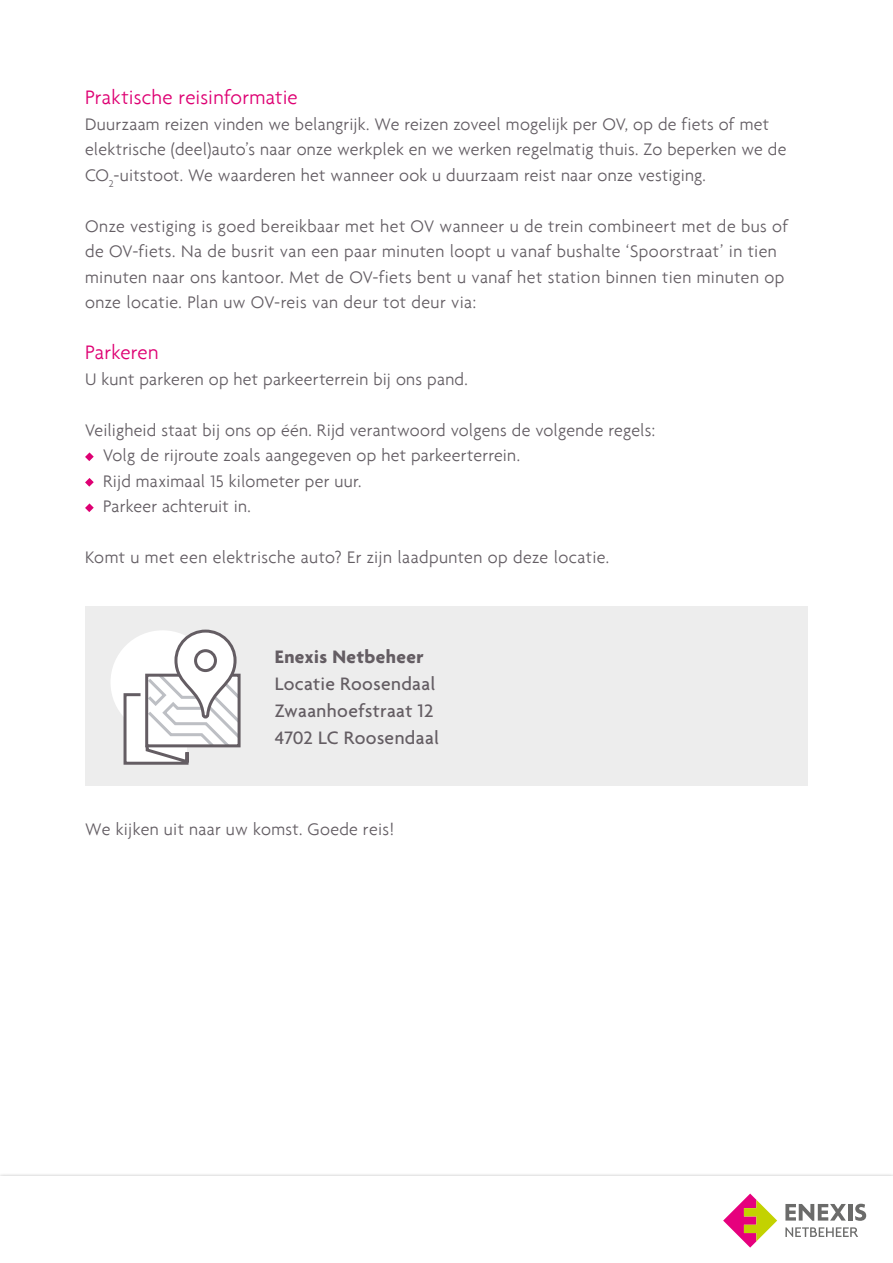
<style>
.page{position:relative;width:893px;height:1263px;background:#fff}
.page>*{position:absolute;margin:0;border:0;box-sizing:border-box;transform-origin:0 0}
.t1{font:300 21px "Agenda";letter-spacing:.01em;color:#de0073}
.t2{font:500 19.5px/27px "Agenda";letter-spacing:.015em;color:#645d63}
.t3{font:700 19.5px "Agenda";letter-spacing:.025em;color:#645d63}
.t4{font:300 18px/25.5px "Agenda";letter-spacing:.015em;color:#635d63}
</style>
<div class="page">
<svg style="left:85px;top:452px;width:9px;height:9px"></svg>
<svg style="left:85px;top:478px;width:9px;height:9px"></svg>
<svg style="left:85px;top:503px;width:9px;height:9px"></svg>
<div style="left:85px;top:606px;width:723px;height:179px;background:#ededed"></div>
<div style="left:111px;top:630px;width:104px;height:104px;background:#fff;border-radius:50%"></div>
<svg style="left:123px;top:629px;width:118px;height:136px"></svg>
<div style="left:196px;top:651px;width:19px;height:19px;background:#fff;border-radius:50%"></div>
<div style="left:194px;top:649px;width:23px;height:23px;border:3px solid #645d63;border-radius:50%"></div>
<div style="left:0;top:1172px;width:893px;height:91px;background:#000;opacity:.4"></div>
<div style="left:0;top:1177px;width:893px;height:86px;background:#fff"></div>
<hr style="left:848px;top:1204px;width:4px;height:16px;background:#6b6b6a">
<svg style="left:855px;top:1204px;width:11px;height:17px"></svg>
<svg style="left:785px;top:1204px;width:61px;height:17px"></svg>
<svg style="left:785px;top:1227px;width:73px;height:10px"></svg>
<svg style="left:723px;top:1193px;width:54px;height:54px"></svg>
<p class="t1" style="left:85px;top:85px;width:214px">Praktische reisinformatie</p>
<p class="t4" style="left:85px;top:111px;width:703px">Duurzaam reizen vinden we belangrijk. We reizen zoveel mogelijk per OV, op de fiets of met elektrische (deel)auto’s naar onze werkplek en we werken regelmatig thuis. Zo beperken we de<br>CO<sub>2</sub>-uitstoot. We waarderen het wanneer ook u duurzaam reist naar onze vestiging.</p>
<p class="t4" style="left:85px;top:213px;width:705px">Onze vestiging is goed bereikbaar met het OV wanneer u de trein combineert met de bus of de OV-fiets. Na de busrit van een paar minuten loopt u vanaf bushalte ‘Spoorstraat’ in tien minuten naar ons kantoor. Met de OV-fiets bent u vanaf het station binnen tien minuten op onze locatie. Plan uw OV-reis van deur tot deur via:</p>
<p class="t1" style="left:85px;top:340px;width:75px">Parkeren</p>
<p class="t4" style="left:85px;top:366px;width:384px">U kunt parkeren op het parkeerterrein bij ons pand.</p>
<p class="t4" style="left:103px;top:417px;width:554px;text-indent:-18px">Veiligheid staat bij ons op één. Rijd verantwoord volgens de volgende regels:<br>Volg de rijroute zoals aangegeven op het parkeerterrein.<br>Rijd maximaal 15 kilometer per uur.<br>Parkeer achteruit in.</p>
<p class="t4" style="left:85px;top:544px;width:526px">Komt u met een elektrische auto? Er zijn laadpunten op deze locatie.</p>
<p class="t3" style="left:275px;top:646px;width:151px">Enexis Netbeheer</p>
<p class="t2" style="left:275px;top:670px;width:166px">Locatie Roosendaal<br>Zwaanhoefstraat 12<br>4702 LC Roosendaal</p>
<p class="t4" style="left:85px;top:816px;width:310px">We kijken uit naar uw komst. Goede reis!</p>
</div>
